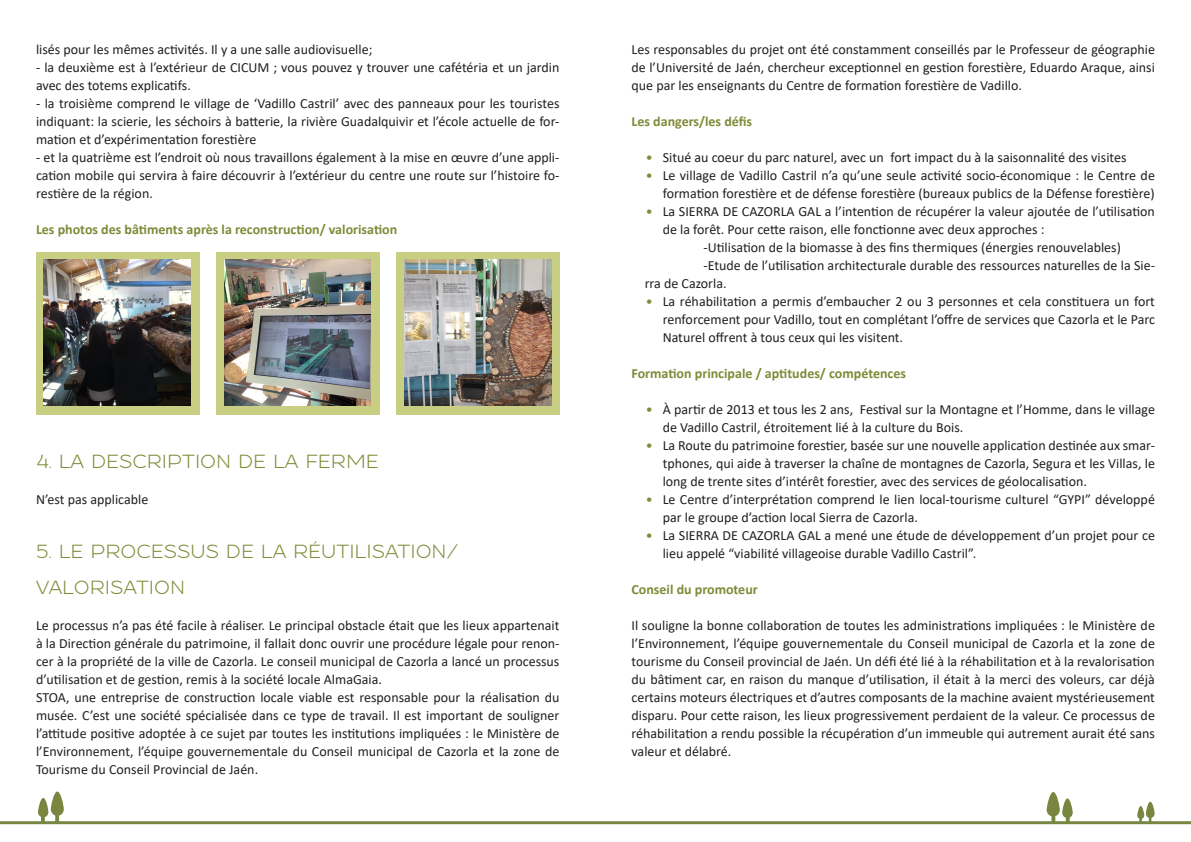
<style>
.page{position:relative;width:1191px;height:842px;background:#fff}
.page>*{position:absolute;margin:0;border:0;box-sizing:border-box;transform-origin:0 0}
.t1{font:19px "Resamitz";color:#808a38}
.t2{font:14px/18px "Calibri";color:#231f20;text-align:justify}
.t3{font:700 14px "Calibri";color:#808a38}
.s1{color:#808a38}
</style>
<div class="page">
<svg style="left:38px;top:791px;width:26px;height:30px"></svg>
<svg style="left:1046px;top:792px;width:26px;height:29px"></svg>
<svg style="left:1137px;top:802px;width:17px;height:19px"></svg>
<hr style="left:0;top:821px;width:1191px;height:3px;background:#778640">
<div style="left:36px;top:252px;width:163px;height:163px;background:#c9cf82"></div>
<div style="left:216px;top:252px;width:163px;height:163px;background:#c9cf82"></div>
<div style="left:396px;top:252px;width:163px;height:163px;background:#c9cf82"></div>
<img style="left:44px;top:259px;width:147px;height:147px">
<img style="left:224px;top:259px;width:147px;height:147px">
<img style="left:404px;top:259px;width:147px;height:147px">
<p class="t2" style="left:36px;top:40px;width:338px">lisés pour les mêmes activités. Il y a une salle audiovisuelle;</p>
<p class="t2" style="left:36px;top:58px;width:525px">- la deuxième est à l’extérieur de CICUM ; vous pouvez y trouver une cafétéria et un jardin avec des totems explicatifs.</p>
<p class="t2" style="left:36px;top:94px;width:525px">- la troisième comprend le village de ‘Vadillo Castril’ avec des panneaux pour les touristes indiquant: la scierie, les séchoirs à batterie, la rivière Guadalquivir et l’école actuelle de for&shy;mation et d’expérimentation forestière</p>
<p class="t2" style="left:36px;top:148px;width:525px">- et la quatrième est l’endroit où nous travaillons également à la mise en œuvre d’une appli&shy;cation mobile qui servira à faire découvrir à l’extérieur du centre une route sur l’histoire fo&shy;restière de la région.</p>
<p class="t3" style="left:36px;top:219px;width:363px">Les photos des bâtiments après la reconstruction/ valorisation</p>
<p class="t1" style="left:36px;top:451px;width:344px">4. LA DESCRIPTION DE LA FERME</p>
<p class="t2" style="left:36px;top:490px;width:114px">N’est pas applicable</p>
<p class="t1" style="left:36px;top:541px;width:423px">5. LE PROCESSUS DE LA RÉUTILISATION/</p>
<p class="t1" style="left:36px;top:577px;width:151px">VALORISATION</p>
<p class="t2" style="left:36px;top:616px;width:525px">Le processus n’a pas été facile à réaliser. Le principal obstacle était que les lieux appartenait à la Direction générale du patrimoine, il fallait donc ouvrir une procédure légale pour renon&shy;cer à la propriété de la ville de Cazorla. Le conseil municipal de Cazorla a lancé un processus d’utilisation et de gestion, remis à la société locale AlmaGaia.</p>
<p class="t2" style="left:36px;top:688px;width:525px">STOA, une entreprise de construction locale viable est responsable pour la réalisation du musée. C’est une société spécialisée dans ce type de travail. Il est important de souligner l’attitude positive adoptée à ce sujet par toutes les institutions impliquées : le Ministère de l’Environnement, l’équipe gouvernementale du Conseil municipal de Cazorla et la zone de Tourisme du Conseil Provincial de Jaén.</p>
<p class="t2" style="left:631px;top:40px;width:525px">Les responsables du projet ont été constamment conseillés par le Professeur de géographie de l’Université de Jaén, chercheur exceptionnel en gestion forestière, Eduardo Araque, ainsi que par les enseignants du Centre de formation forestière de Vadillo.</p>
<p class="t3" style="left:631px;top:111px;width:122px">Les dangers/les défis</p>
<p class="t2" style="left:645px;top:148px;width:482px"><span class="s1">•</span> Situé au coeur du parc naturel, avec un fort impact du à la saisonnalité des visites</p>
<p class="t2" style="left:645px;top:166px;width:511px;text-align:right"><span class="s1">•</span> Le village de Vadillo Castril n’a qu’une seule activité socio-économique : le Centre de formation forestière et de défense forestière (bureaux publics de la Défense forestière)</p>
<p class="t2" style="left:662px;top:202px;width:494px;text-indent:-17px"><span class="s1">•</span> La SIERRA DE CAZORLA GAL a l’intention de récupérer la valeur ajoutée de l’utilisation de la forêt. Pour cette raison, elle fonctionne avec deux approches :</p>
<p class="t2" style="left:703px;top:238px;width:419px">-Utilisation de la biomasse à des fins thermiques (énergies renouvelables)</p>
<p class="t2" style="left:644px;top:256px;width:512px;text-indent:59px">-Etude de l’utilisation architecturale durable des ressources naturelles de la Sie&shy;rra de Cazorla.</p>
<p class="t2" style="left:662px;top:292px;width:494px;text-indent:-17px"><span class="s1">•</span> La réhabilitation a permis d’embaucher 2 ou 3 personnes et cela constituera un fort renforcement pour Vadillo, tout en complétant l’offre de services que Cazorla et le Parc Naturel offrent à tous ceux qui les visitent.</p>
<p class="t3" style="left:631px;top:363px;width:276px">Formation principale / aptitudes/ compétences</p>
<p class="t2" style="left:662px;top:400px;width:494px;text-indent:-17px"><span class="s1">•</span> À partir de 2013 et tous les 2 ans, Festival sur la Montagne et l’Homme, dans le village de Vadillo Castril, étroitement lié à la culture du Bois.</p>
<p class="t2" style="left:662px;top:436px;width:494px;text-indent:-17px"><span class="s1">•</span> La Route du patrimoine forestier, basée sur une nouvelle application destinée aux smar&shy;tphones, qui aide à traverser la chaîne de montagnes de Cazorla, Segura et les Villas, le long de trente sites d’intérêt forestier, avec des services de géolocalisation.</p>
<p class="t2" style="left:662px;top:490px;width:494px;text-indent:-17px"><span class="s1">•</span> Le Centre d’interprétation comprend le lien local-tourisme culturel “GYPI” développé par le groupe d’action local Sierra de Cazorla.</p>
<p class="t2" style="left:662px;top:526px;width:494px;text-indent:-17px"><span class="s1">•</span> La SIERRA DE CAZORLA GAL a mené une étude de développement d’un projet pour ce lieu appelé “viabilité villageoise durable Vadillo Castril”.</p>
<p class="t3" style="left:631px;top:579px;width:128px">Conseil du promoteur</p>
<p class="t2" style="left:631px;top:616px;width:525px">Il souligne la bonne collaboration de toutes les administrations impliquées : le Ministère de l’Environnement, l’équipe gouvernementale du Conseil municipal de Cazorla et la zone de tourisme du Conseil provincial de Jaén. Un défi été lié à la réhabilitation et à la revalorisation du bâtiment car, en raison du manque d’utilisation, il était à la merci des voleurs, car déjà certains moteurs électriques et d’autres composants de la machine avaient mystérieusement disparu. Pour cette raison, les lieux progressivement perdaient de la valeur. Ce processus de réhabilitation a rendu possible la récupération d’un immeuble qui autrement aurait été sans valeur et délabré.</p>
</div>
